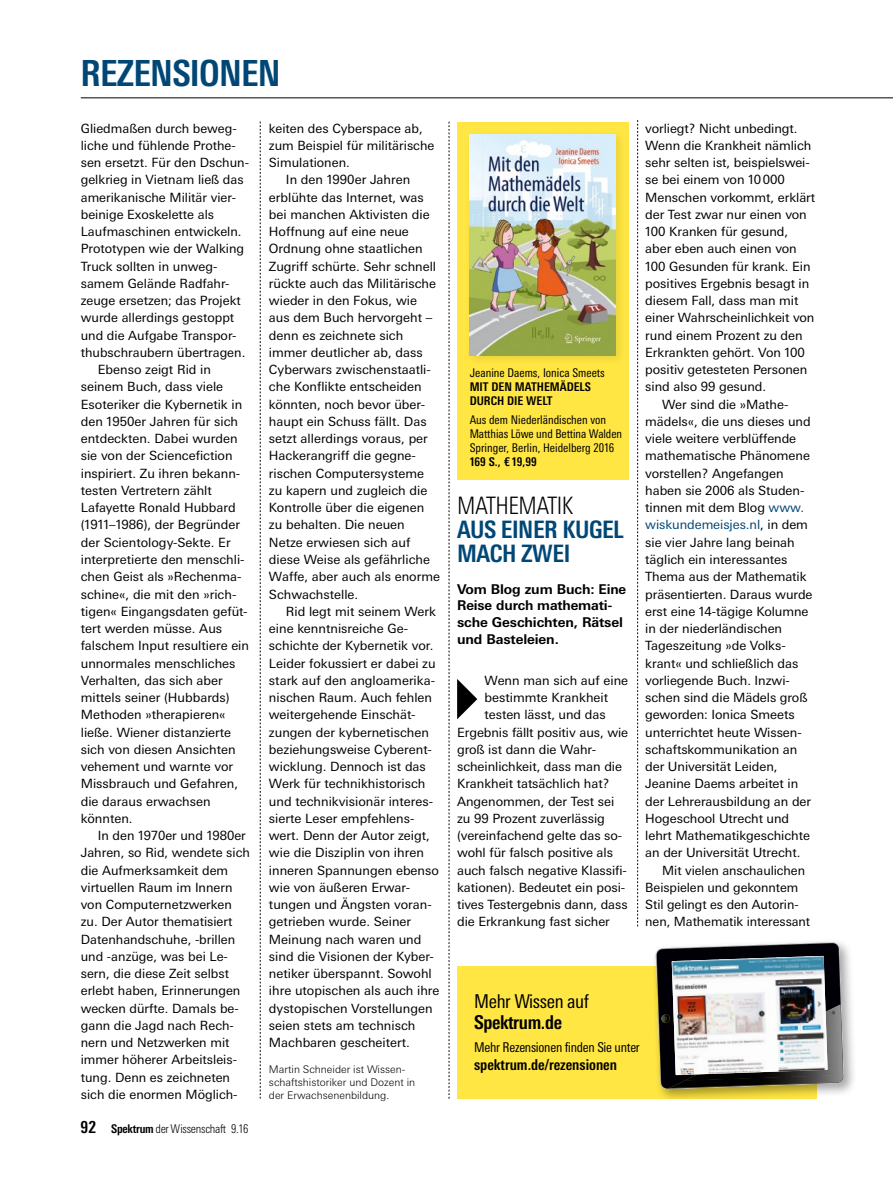
<style>
.page{position:relative;width:893px;height:1191px;background:#fff}
.page>*{position:absolute;margin:0;border:0;box-sizing:border-box;transform-origin:0 0}
.Rubrik_Folgeseiten{font:700 condensed 36px "Univers Next Pro";letter-spacing:-.02em;color:#004776}
.REZENSIONEN_Uebersch{font:700 condensed 24px/24px "Univers Next Pro";letter-spacing:-.02em;color:#004776}
.REZENSIONEN_Dachzeil{font:300 condensed 24px "Univers Next Pro";letter-spacing:-.02em;color:#000}
.Onlinehinweis_Satzsp{font:condensed 19.05px/21px "Univers Next Pro";letter-spacing:-.02em;color:#000}
.Onlinehinweis_Grundt{font:700 condensed 15px "Univers Next Pro";color:#000}
.FORSCHUNG_AKTUELL_Vo{font:700 13.5px/16.8px "Univers Next Pro";letter-spacing:-.01em;color:#000}
.Onlinehinweis_Grundt-2{font:condensed 13.5px "Univers Next Pro";letter-spacing:-.02em;color:#000}
.Grundtext_mit_Einzug{font:12.75px/17.2px "Univers Next Pro";color:#000}
.Grundtext_Initial_Dr{font:12.75px/17.2px "Univers Next Pro";letter-spacing:-.005em;color:#000}
.REZENSIONEN_Grundtex{font:condensed 12px/14.2px "Univers Next Pro";color:#000}
.t1{font:300 condensed 12px "Univers Next Pro";letter-spacing:-.025em;color:#000}
.REZENSIONEN_Titel_Bu{font:700 condensed 12px/14.2px "Univers Next Pro";color:#000}
.REZENSIONEN_Grundtex-2{font:700 condensed 12px "Univers Next Pro";color:#000}
.Grundtext_mit_Einzug-2{font:300 10.5px/13px "Univers Next Pro";color:#000}
.s1{font-weight:700;font-size:16.5px}
.s2{font-weight:700}
.s3{color:#004776}
</style>
<div class="page">
<hr style="left:81px;top:98px;width:812px;height:1px;background:#000">
<div style="left:457px;top:122px;width:171px;height:357px;background:#ffe642"></div>
<div style="left:464px;top:129px;width:162px;height:237px;background:#000;opacity:.1"></div>
<img style="left:470px;top:134px;width:145px;height:221px">
<svg style="left:637px;top:120px;width:1px;height:806px"></svg>
<svg style="left:449px;top:122px;width:1px;height:977px"></svg>
<svg style="left:260px;top:122px;width:1px;height:977px"></svg>
<div style="left:457px;top:966px;width:359px;height:133px;background:#ffe642"></div>
<div style="left:651px;top:937px;width:207px;height:166px;background:#000;opacity:.35"></div>
<svg style="left:656px;top:942px;width:188px;height:147px;background:#47453c"></svg>
<img style="left:672px;top:956px;width:156px;height:119px">
<p class="Rubrik_Folgeseiten" style="left:80px;top:52px;width:202px">REZENSIONEN</p>
<p class="Grundtext_mit_Einzug" style="left:81px;top:119px;width:170px">Gliedmaßen durch beweg&shy;liche und fühlende Prothe&shy;sen ersetzt. Für den Dschun&shy;gelkrieg in Vietnam ließ das amerikanische Militär vier&shy;beinige Exoskelette als<br>Laufmaschinen entwickeln.<br>Prototypen wie der Walking<br>Truck sollten in unweg&shy;samem Gelände Radfahr&shy;zeuge ersetzen; das Projekt wurde allerdings gestoppt und die Aufgabe Transpor&shy;thubschraubern übertragen.</p>
<p class="Grundtext_mit_Einzug" style="left:81px;top:361px;width:170px;text-indent:17px">Ebenso zeigt Rid in seinem Buch, dass viele<br>Esoteriker die Kybernetik in den 1950er Jahren für sich entdeckten. Dabei wurden sie von der Sciencefiction inspiriert. Zu ihren bekann&shy;testen Vertretern zählt<br>Lafayette Ronald Hubbard (1911–1986), der Begründer der Scientology-Sekte. Er interpretierte den menschli&shy;chen Geist als »Rechenma&shy;schine«, die mit den »rich&shy;tigen« Eingangsdaten gefüt&shy;tert werden müsse. Aus falschem Input resultiere ein unnormales menschliches<br>Verhalten, das sich aber mittels seiner (Hubbards)<br>Methoden »therapieren« ließe. Wiener distanzierte sich von diesen Ansichten vehement und warnte vor<br>Missbrauch und Gefahren, die daraus erwachsen könnten.</p>
<p class="Grundtext_mit_Einzug" style="left:81px;top:827px;width:171px;text-indent:17px">In den 1970er und 1980er<br>Jahren, so Rid, wendete sich die Aufmerksamkeit dem virtuellen Raum im Innern von Computernetzwerken zu. Der Autor thematisiert<br>Datenhandschuhe, -brillen und -anzüge, was bei Le&shy;sern, die diese Zeit selbst erlebt haben, Erinnerungen wecken dürfte. Damals be&shy;gann die Jagd nach Rech&shy;nern und Netzwerken mit immer höherer Arbeitsleis&shy;tung. Denn es zeichneten sich die enormen Möglich-</p>
<p class="t1" style="left:81px;top:1122px;width:169px"><span class="s1">92</span> <span class="s2">Spektrum</span> der Wissenschaft 9.16</p>
<p class="Grundtext_mit_Einzug" style="left:269px;top:119px;width:167px">keiten des Cyberspace ab, zum Beispiel für militärische<br>Simulationen.</p>
<p class="Grundtext_mit_Einzug" style="left:269px;top:171px;width:173px;text-indent:17px">In den 1990er Jahren erblühte das Internet, was bei manchen Aktivisten die<br>Hoffnung auf eine neue<br>Ordnung ohne staatlichen<br>Zugriff schürte. Sehr schnell rückte auch das Militärische wieder in den Fokus, wie aus dem Buch hervorgeht – denn es zeichnete sich immer deutlicher ab, dass<br>Cyberwars zwischenstaatli&shy;che Konflikte entscheiden könnten, noch bevor über&shy;haupt ein Schuss fällt. Das setzt allerdings voraus, per<br>Hackerangriff die gegne&shy;rischen Computersysteme zu kapern und zugleich die<br>Kontrolle über die eigenen zu behalten. Die neuen<br>Netze erwiesen sich auf diese Weise als gefährliche<br>Waffe, aber auch als enorme<br>Schwachstelle.</p>
<p class="Grundtext_mit_Einzug" style="left:269px;top:602px;width:172px;text-indent:17px">Rid legt mit seinem Werk eine kenntnisreiche Ge&shy;schichte der Kybernetik vor.<br>Leider fokussiert er dabei zu stark auf den angloamerika&shy;nischen Raum. Auch fehlen weitergehende Einschät&shy;zungen der kybernetischen beziehungsweise Cyberent&shy;wicklung. Dennoch ist das<br>Werk für technikhistorisch und technikvisionär interes&shy;sierte Leser empfehlens&shy;wert. Denn der Autor zeigt, wie die Disziplin von ihren inneren Spannungen ebenso wie von äußeren Erwar&shy;tungen und Ängsten voran&shy;getrieben wurde. Seiner<br>Meinung nach waren und sind die Visionen der Kyber&shy;netiker überspannt. Sowohl ihre utopischen als auch ihre dystopischen Vorstellungen seien stets am technisch<br>Machbaren gescheitert.</p>
<p class="Grundtext_mit_Einzug-2" style="left:269px;top:1063px;width:148px">Martin Schneider ist Wissen&shy;schaftshistoriker und Dozent in der Erwachsenenbildung.</p>
<p class="REZENSIONEN_Grundtex" style="left:470px;top:365px;width:137px">Jeanine Daems, Ionica Smeets</p>
<p class="REZENSIONEN_Titel_Bu" style="left:470px;top:379px;width:123px">MIT DEN MATHEMÄDELS<br>DURCH DIE WELT</p>
<p class="REZENSIONEN_Grundtex" style="left:470px;top:412px;width:154px">Aus dem Niederländischen von<br>Matthias Löwe und Bettina Walden</p>
<p class="REZENSIONEN_Grundtex" style="left:470px;top:441px;width:146px">Springer, Berlin, Heidelberg 2016</p>
<p class="REZENSIONEN_Grundtex-2" style="left:470px;top:455px;width:68px">169 S., € 19,99</p>
<p class="REZENSIONEN_Dachzeil" style="left:457px;top:492px;width:118px">MATHEMATIK</p>
<p class="REZENSIONEN_Uebersch" style="left:457px;top:517px;width:168px">AUS EINER KUGEL<br>MACH ZWEI</p>
<p class="FORSCHUNG_AKTUELL_Vo" style="left:457px;top:580px;width:171px">Vom Blog zum Buch: Eine<br>Reise durch mathemati&shy;sche Geschichten, Rätsel und Basteleien.</p>
<p class="Grundtext_Initial_Dr" style="left:485px;top:671px;width:145px">Wenn man sich auf eine</p>
<p class="Grundtext_Initial_Dr" style="left:485px;top:689px;width:125px">bestimmte Krankheit</p>
<p class="Grundtext_Initial_Dr" style="left:485px;top:706px;width:123px">testen lässt, und das</p>
<p class="Grundtext_Initial_Dr" style="left:457px;top:723px;width:173px">Ergebnis fällt positiv aus, wie</p>
<p class="Grundtext_Initial_Dr" style="left:457px;top:740px;width:140px">groß ist dann die Wahr-</p>
<p class="Grundtext_Initial_Dr" style="left:457px;top:758px;width:166px">scheinlichkeit, dass man die</p>
<p class="Grundtext_Initial_Dr" style="left:457px;top:775px;width:154px">Krankheit tatsächlich hat?</p>
<p class="Grundtext_Initial_Dr" style="left:457px;top:792px;width:159px">Angenommen, der Test sei</p>
<p class="Grundtext_Initial_Dr" style="left:457px;top:809px;width:149px">zu 99 Prozent zuverlässig</p>
<p class="Grundtext_Initial_Dr" style="left:457px;top:827px;width:167px">(vereinfachend gelte das so-</p>
<p class="Grundtext_Initial_Dr" style="left:457px;top:844px;width:157px">wohl für falsch positive als</p>
<p class="Grundtext_Initial_Dr" style="left:457px;top:861px;width:171px">auch falsch negative Klassifi-</p>
<p class="Grundtext_Initial_Dr" style="left:457px;top:878px;width:170px">kationen). Bedeutet ein posi-</p>
<p class="Grundtext_Initial_Dr" style="left:457px;top:896px;width:172px">tives Testergebnis dann, dass</p>
<p class="Grundtext_Initial_Dr" style="left:457px;top:913px;width:154px">die Erkrankung fast sicher</p>
<p class="Grundtext_Initial_Dr" style="left:645px;top:119px;width:171px">vorliegt? Nicht unbedingt.<br>Wenn die Krankheit nämlich sehr selten ist, beispielswei&shy;se bei einem von 10000<br>Menschen vorkommt, erklärt der Test zwar nur einen von<br>100 Kranken für gesund, aber eben auch einen von<br>100 Gesunden für krank. Ein positives Ergebnis besagt in diesem Fall, dass man mit einer Wahrscheinlichkeit von rund einem Prozent zu den<br>Erkrankten gehört. Von 100 positiv getesteten Personen sind also 99 gesund.</p>
<p class="Grundtext_mit_Einzug" style="left:645px;top:395px;width:169px;text-indent:17px">Wer sind die »Mathe&shy;mädels«, die uns dieses und viele weitere verblüffende mathematische Phänomene vorstellen? Angefangen haben sie 2006 als Studen&shy;tinnen mit dem Blog <span class="s3">www. wiskundemeisjes.nl</span>, in dem sie vier Jahre lang beinah täglich ein interessantes<br>Thema aus der Mathematik präsentierten. Daraus wurde erst eine 14-tägige Kolumne in der niederländischen<br>Tageszeitung »de Volks&shy;krant« und schließlich das vorliegende Buch. Inzwi&shy;schen sind die Mädels groß geworden: Ionica Smeets unterrichtet heute Wissen&shy;schaftskommunikation an der Universität Leiden,<br>Jeanine Daems arbeitet in der Lehrerausbildung an der<br>Hogeschool Utrecht und lehrt Mathematikgeschichte an der Universität Utrecht.</p>
<p class="Grundtext_mit_Einzug" style="left:645px;top:861px;width:166px;text-indent:17px">Mit vielen anschaulichen<br>Beispielen und gekonntem<br>Stil gelingt es den Autorin&shy;nen, Mathematik interessant</p>
<p class="Onlinehinweis_Satzsp" style="left:474px;top:990px;width:117px">Mehr Wissen auf<br><span class="s2">Spektrum.de</span></p>
<p class="Onlinehinweis_Grundt-2" style="left:474px;top:1039px;width:167px">Mehr Rezensionen finden Sie unter</p>
<p class="Onlinehinweis_Grundt" style="left:474px;top:1056px;width:145px">spektrum.de/rezensionen</p>
</div>
